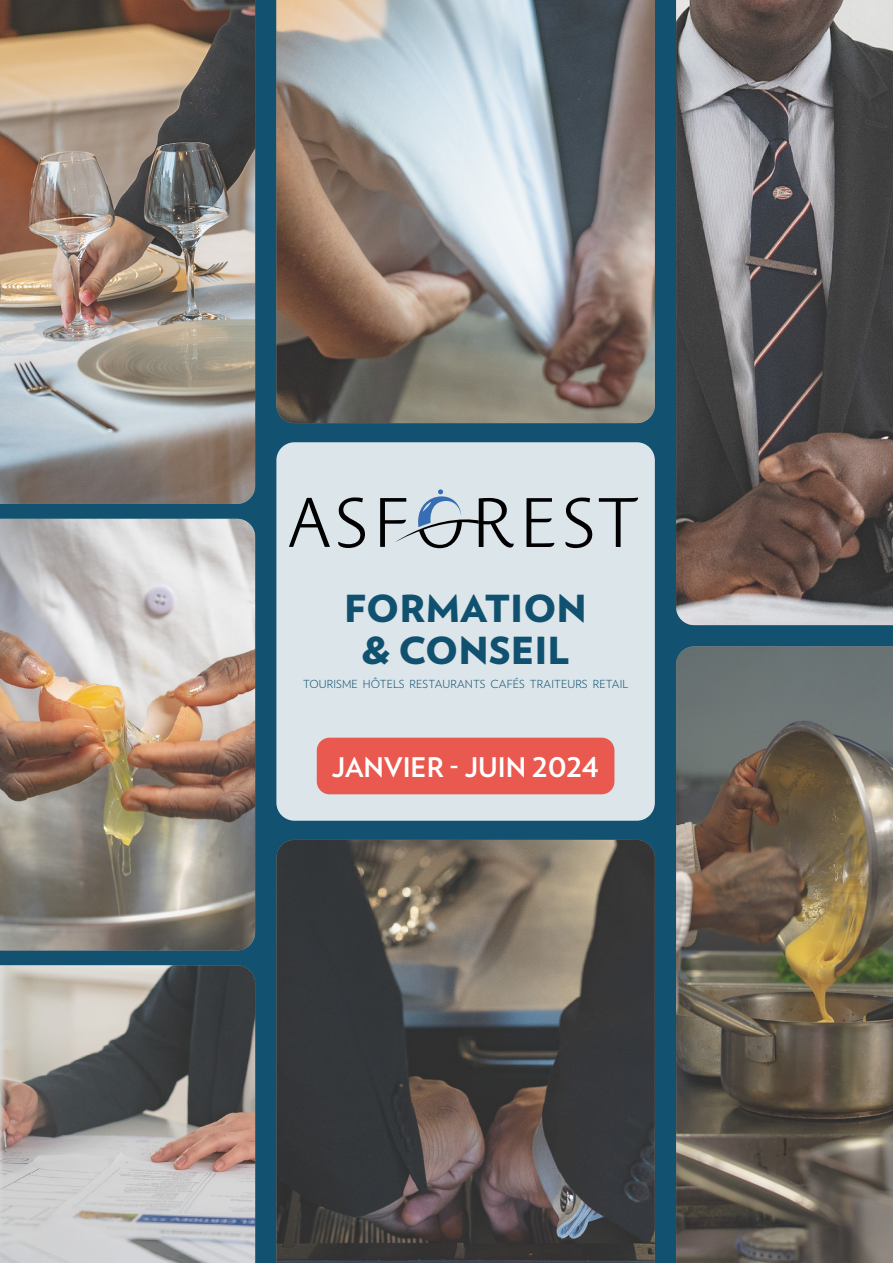
<style>
.page{position:relative;width:893px;height:1263px;background:#125270}
.page>*{position:absolute;margin:0;border:0;box-sizing:border-box;transform-origin:0 0}
.t1{font:900 37.2px/41.5px "Verlag";color:#115170;text-align:center;scale:1.04 1}
.t2{font:700 27px "Verlag";color:#fff}
.t3{font:300 11.1px "Verlag";letter-spacing:.01em;color:#115170}
</style>
<div class="page">
<img style="left:0;top:0;width:255px;height:504px">
<img style="left:676px;top:0;width:217px;height:625px">
<img style="left:0;top:519px;width:255px;height:431px">
<img style="left:0;top:965px;width:255px;height:298px">
<img style="left:276px;top:0;width:379px;height:423px">
<img style="left:276px;top:840px;width:379px;height:423px">
<img style="left:676px;top:646px;width:217px;height:617px">
<div style="left:276px;top:442px;width:379px;height:379px;background:#dbe5ea;border-radius:18px"></div>
<svg style="left:526px;top:498px;width:28px;height:49px"></svg>
<svg style="left:565px;top:497px;width:27px;height:51px"></svg>
<svg style="left:599px;top:498px;width:39px;height:49px"></svg>
<svg style="left:289px;top:498px;width:41px;height:49px"></svg>
<svg style="left:338px;top:497px;width:27px;height:51px"></svg>
<svg style="left:380px;top:489px;width:134px;height:59px"></svg>
<div style="left:317px;top:738px;width:297px;height:56px;background:#e9594f;border-radius:13px"></div>
<h1 class="t1" style="left:344px;top:586px;width:235px">FORMATION &amp; CONSEIL</h1>
<p class="t3" style="left:303px;top:676px;width:327px">TOURISME HÔTELS RESTAURANTS CAFÉS TRAITEURS RETAIL</p>
<h2 class="t2" style="left:332px;top:746px;width:269px">JANVIER - JUIN 2024</h2>
</div>
